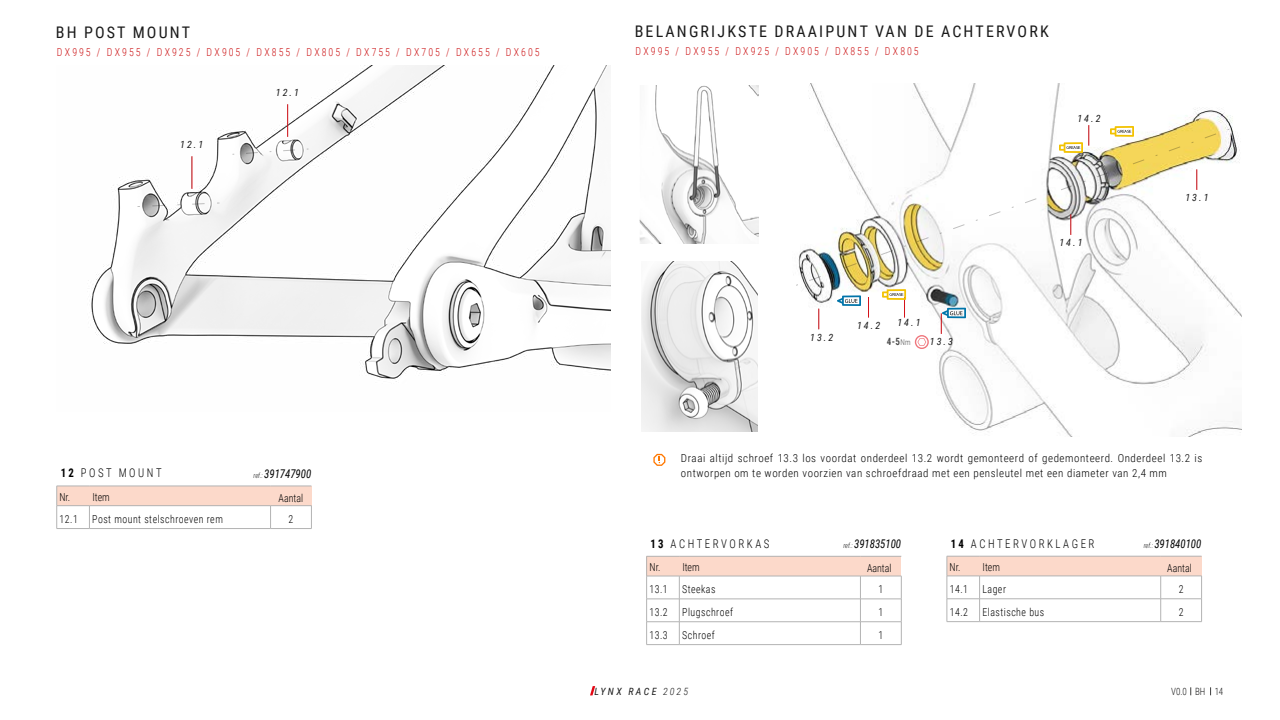
<style>
.page{position:relative;width:1280px;height:720px;background:#fff}
.page>*{position:absolute;margin:0;border:0;box-sizing:border-box;transform-origin:0 0}
.t1{font:16px "Roboto Condensed";letter-spacing:.135em;color:#1a1a1a}
.t2{font:300 12px "Roboto Condensed";letter-spacing:.235em;color:#000;scale:.9 1}
.t3{font:italic 12px "Roboto Condensed";color:#000;scale:.9 1}
.t4{font:300 11px/15px "Roboto Condensed";letter-spacing:.05em;color:#000}
.t5{font:300 11px "Roboto Condensed";letter-spacing:.05em;color:#000;scale:.9 1}
.t6{font:300 11px "Roboto Condensed";letter-spacing:.21em;color:#cd1719;scale:.9 1}
.t7{font:italic 10px "Roboto Condensed";letter-spacing:.2em;color:#1a1a1a}
.t8{font:italic 10px "Roboto Condensed";letter-spacing:.235em;color:#1a1a1a}
.t9{font:300 10px "Roboto Condensed";color:#1a1a1a;scale:.9 1}
.t10{font:700 10px "Roboto Condensed";color:#4d4d4d;scale:.9 1}
.s1{font-weight:700}
.s2{font-weight:300;font-size:7px}
.s3{font-weight:300;font-size:8px}
.s4{font-weight:300}
</style>
<div class="page">
<svg style="left:590px;top:686px;width:5px;height:9px"></svg>
<img style="left:88px;top:65px;width:522px;height:317px">
<svg style="left:221px;top:148px;width:89px;height:8px"></svg>
<svg style="left:126px;top:202px;width:95px;height:6px"></svg>
<div style="left:57px;top:486px;width:254px;height:20px;background:#fcd9ca"></div>
<svg style="left:89px;top:507px;width:1px;height:21px"></svg>
<svg style="left:270px;top:507px;width:1px;height:21px"></svg>
<hr style="left:57px;top:528px;width:32px;height:1px;background:#b3b3b3">
<hr style="left:89px;top:528px;width:182px;height:1px;background:#b3b3b3">
<hr style="left:271px;top:528px;width:41px;height:1px;background:#b3b3b3">
<hr style="left:57px;top:486px;width:32px;height:1px;background:#b3b3b3">
<svg style="left:57px;top:486px;width:1px;height:42px"></svg>
<hr style="left:89px;top:486px;width:182px;height:1px;background:#b3b3b3">
<hr style="left:271px;top:486px;width:40px;height:1px;background:#b3b3b3">
<hr style="left:57px;top:506px;width:32px;height:1px;background:#b3b3b3">
<hr style="left:89px;top:506px;width:182px;height:1px;background:#b3b3b3">
<hr style="left:271px;top:506px;width:41px;height:1px;background:#b3b3b3">
<svg style="left:311px;top:507px;width:1px;height:21px"></svg>
<hr style="left:192px;top:156px;width:1px;height:33px;background:#d61017">
<hr style="left:287px;top:104px;width:1px;height:33px;background:#d61017">
<div style="left:947px;top:556px;width:255px;height:20px;background:#fcd9ca"></div>
<hr style="left:947px;top:599px;width:33px;height:1px;background:#b3b3b3">
<hr style="left:980px;top:599px;width:181px;height:1px;background:#b3b3b3">
<svg style="left:979px;top:577px;width:1px;height:44px"></svg>
<hr style="left:1161px;top:599px;width:41px;height:1px;background:#b3b3b3">
<svg style="left:1161px;top:577px;width:1px;height:44px"></svg>
<hr style="left:947px;top:621px;width:33px;height:1px;background:#b3b3b3">
<hr style="left:980px;top:621px;width:181px;height:1px;background:#b3b3b3">
<hr style="left:1161px;top:621px;width:41px;height:1px;background:#b3b3b3">
<hr style="left:947px;top:556px;width:33px;height:1px;background:#b3b3b3">
<svg style="left:947px;top:556px;width:1px;height:65px"></svg>
<hr style="left:980px;top:556px;width:181px;height:1px;background:#b3b3b3">
<hr style="left:1161px;top:556px;width:41px;height:1px;background:#b3b3b3">
<hr style="left:947px;top:576px;width:33px;height:1px;background:#b3b3b3">
<hr style="left:980px;top:576px;width:181px;height:1px;background:#b3b3b3">
<hr style="left:1161px;top:576px;width:41px;height:1px;background:#b3b3b3">
<svg style="left:1201px;top:577px;width:1px;height:45px"></svg>
<div style="left:647px;top:556px;width:254px;height:20px;background:#fcd9ca"></div>
<hr style="left:647px;top:599px;width:32px;height:1px;background:#b3b3b3">
<hr style="left:679px;top:599px;width:181px;height:1px;background:#b3b3b3">
<hr style="left:860px;top:599px;width:41px;height:1px;background:#b3b3b3">
<hr style="left:647px;top:622px;width:32px;height:1px;background:#b3b3b3">
<hr style="left:679px;top:622px;width:181px;height:1px;background:#b3b3b3">
<svg style="left:679px;top:577px;width:1px;height:67px"></svg>
<hr style="left:860px;top:622px;width:41px;height:1px;background:#b3b3b3">
<svg style="left:860px;top:577px;width:1px;height:67px"></svg>
<hr style="left:647px;top:644px;width:32px;height:1px;background:#b3b3b3">
<hr style="left:679px;top:644px;width:181px;height:1px;background:#b3b3b3">
<hr style="left:860px;top:644px;width:41px;height:1px;background:#b3b3b3">
<hr style="left:647px;top:556px;width:32px;height:1px;background:#b3b3b3">
<svg style="left:646px;top:556px;width:1px;height:88px"></svg>
<hr style="left:679px;top:556px;width:181px;height:1px;background:#b3b3b3">
<hr style="left:860px;top:556px;width:41px;height:1px;background:#b3b3b3">
<hr style="left:647px;top:576px;width:32px;height:1px;background:#b3b3b3">
<hr style="left:679px;top:576px;width:181px;height:1px;background:#b3b3b3">
<hr style="left:860px;top:576px;width:41px;height:1px;background:#b3b3b3">
<svg style="left:901px;top:576px;width:1px;height:68px"></svg>
<svg style="left:653px;top:454px;width:12px;height:12px"></svg>
<img style="left:805px;top:83px;width:437px;height:354px">
<img style="left:641px;top:261px;width:117px;height:171px">
<img style="left:639px;top:86px;width:120px;height:157px">
<svg style="left:819px;top:309px;width:1px;height:20px"></svg>
<svg style="left:868px;top:297px;width:1px;height:21px"></svg>
<svg style="left:796px;top:124px;width:444px;height:163px"></svg>
<svg style="left:1059px;top:142px;width:24px;height:11px"></svg>
<svg style="left:882px;top:289px;width:24px;height:29px"></svg>
<svg style="left:837px;top:295px;width:24px;height:11px"></svg>
<svg style="left:941px;top:308px;width:25px;height:26px"></svg>
<svg style="left:915px;top:335px;width:14px;height:14px"></svg>
<h1 class="t1" style="left:56px;top:21px;width:136px">BH POST MOUNT</h1>
<p class="t6" style="left:57px;top:45px;width:538px">DX995 / DX955 / DX925 / DX905 / DX855 / DX805 / DX755 / DX705 / DX655 / DX605</p>
<p class="t7" style="left:180px;top:138px;width:25px">12.1</p>
<p class="t7" style="left:276px;top:85px;width:25px">12.1</p>
<p class="t2" style="left:61px;top:465px;width:114px"><span class="s1">12</span> POST MOUNT</p>
<p class="t5" style="left:60px;top:511px;width:22px">12.1</p>
<p class="t5" style="left:92px;top:511px;width:147px">Post mount stelschroeven rem</p>
<p class="t5" style="left:289px;top:511px;width:7px">2</p>
<p class="t3" style="left:254px;top:465px;width:66px"><span class="s2">ref.:</span> 391747900</p>
<p class="t5" style="left:59px;top:490px;width:57px">Nr. Item</p>
<p class="t5" style="left:279px;top:491px;width:29px">Aantal</p>
<h1 class="t1" style="left:635px;top:20px;width:416px">BELANGRIJKSTE DRAAIPUNT VAN DE ACHTERVORK</h1>
<p class="t6" style="left:636px;top:43px;width:316px">DX995 / DX955 / DX925 / DX905 / DX855 / DX805</p>
<p class="t7" style="left:810px;top:330px;width:25px">13.2</p>
<p class="t7" style="left:857px;top:318px;width:25px">14.2</p>
<p class="t7" style="left:897px;top:315px;width:25px">14.1</p>
<p class="t10" style="left:887px;top:335px;width:28px">4-5<span class="s3">Nm</span></p>
<p class="t7" style="left:930px;top:335px;width:25px">13.3</p>
<p class="t7" style="left:1077px;top:112px;width:25px">14.2</p>
<p class="t7" style="left:1059px;top:236px;width:25px">14.1</p>
<p class="t7" style="left:1185px;top:191px;width:25px">13.1</p>
<p class="t4" style="left:681px;top:450px;width:523px">Draai altijd schroef 13.3 los voordat onderdeel 13.2 wordt gemonteerd of gedemonteerd. Onderdeel 13.2 is ontworpen om te worden voorzien van schroefdraad met een pensleutel met een diameter van 2,4 mm</p>
<p class="t2" style="left:951px;top:535px;width:161px"><span class="s1">14</span> ACHTERVORKLAGER</p>
<p class="t5" style="left:950px;top:581px;width:22px">14.1</p>
<p class="t5" style="left:982px;top:581px;width:28px">Lager</p>
<p class="t5" style="left:1179px;top:581px;width:7px">2</p>
<p class="t5" style="left:950px;top:604px;width:22px">14.2</p>
<p class="t5" style="left:982px;top:604px;width:70px">Elastische bus</p>
<p class="t5" style="left:1179px;top:604px;width:7px">2</p>
<p class="t2" style="left:651px;top:535px;width:134px"><span class="s1">13</span> ACHTERVORKAS</p>
<p class="t5" style="left:649px;top:582px;width:22px">13.1</p>
<p class="t5" style="left:682px;top:582px;width:39px">Steekas</p>
<p class="t5" style="left:878px;top:582px;width:7px">1</p>
<p class="t5" style="left:649px;top:604px;width:22px">13.2</p>
<p class="t5" style="left:682px;top:604px;width:58px">Plugschroef</p>
<p class="t5" style="left:878px;top:604px;width:7px">1</p>
<p class="t5" style="left:649px;top:627px;width:22px">13.3</p>
<p class="t5" style="left:682px;top:627px;width:38px">Schroef</p>
<p class="t5" style="left:878px;top:627px;width:7px">1</p>
<p class="t3" style="left:843px;top:535px;width:66px"><span class="s2">ref.:</span> 391835100</p>
<p class="t3" style="left:1144px;top:535px;width:66px"><span class="s2">ref.:</span> 391840100</p>
<p class="t5" style="left:650px;top:560px;width:57px">Nr. Item</p>
<p class="t5" style="left:867px;top:561px;width:29px">Aantal</p>
<p class="t5" style="left:950px;top:559px;width:58px">Nr. Item</p>
<p class="t5" style="left:1167px;top:560px;width:29px">Aantal</p>
<p class="t8" style="left:595px;top:685px;width:95px">LYNX RACE <span class="s4">2025</span></p>
<p class="t9" style="left:1171px;top:685px;width:59px">V0.0 BH 14</p>
</div>
